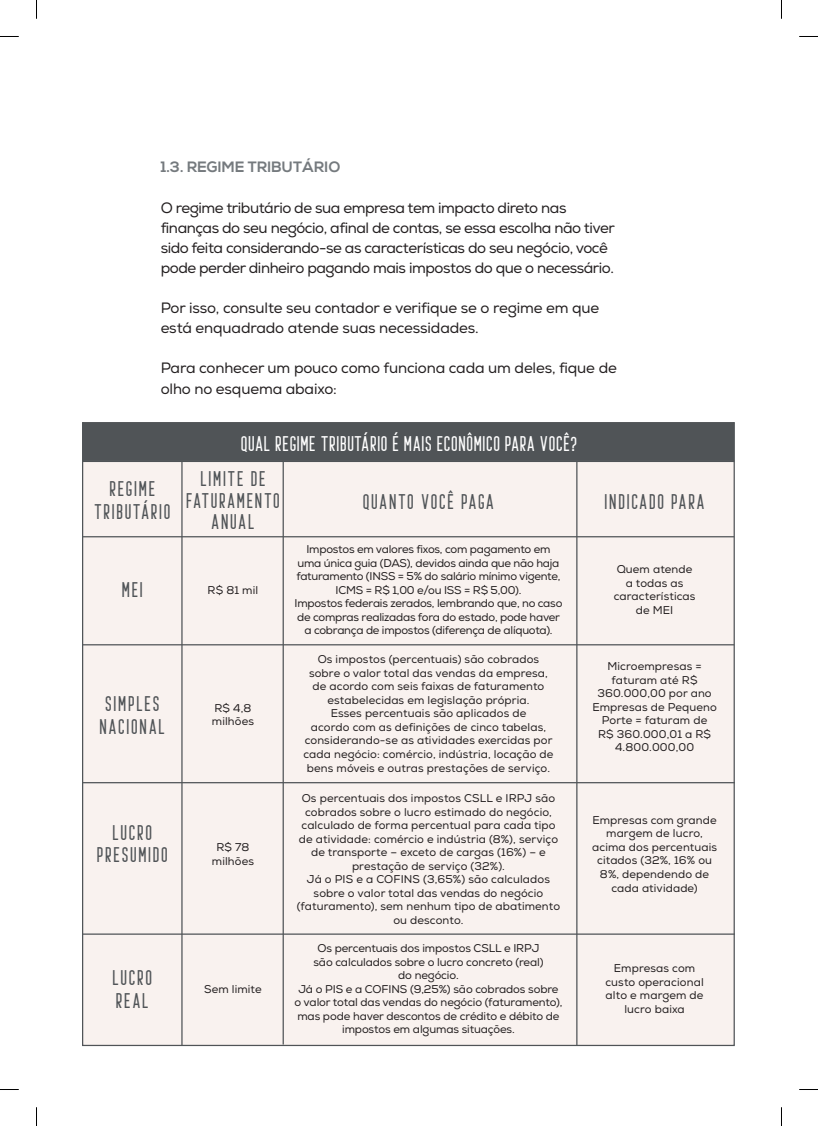
<style>
.page{position:relative;width:818px;height:1126px;background:#fff}
.page>*{position:absolute;margin:0;border:0;box-sizing:border-box;transform-origin:0 0}
.t1{font:21.25px/22.5px "Prestage";letter-spacing:.05em;color:#505457;text-align:center}
.t2{font:21.25px "Prestage";color:#fff}
.t3{font:15px/20px "Nexa";letter-spacing:-.03em;color:#231f20}
.t4{font:15px/20px "Nexa";letter-spacing:-.01em;color:#231f20}
.t5{font:700 15px "Nexa";letter-spacing:.01em;color:#757a7e}
.t6{font:11.25px/13.5px "Nexa";letter-spacing:.01em;color:#231f20;text-align:center}
.t7{font:11.25px/13.5px "Nexa";letter-spacing:-.02em;color:#231f20;text-align:center}
.t8{font:11.25px/13.5px "Nexa";letter-spacing:-.01em;color:#231f20;text-align:center}
</style>
<div class="page">
<div style="left:82px;top:461px;width:652px;height:584px;background:#f9f2ef;border:1px solid #505457"></div>
<div style="left:82px;top:422px;width:652px;height:39px;background:#505457"></div>
<hr style="left:82px;top:536px;width:651px;height:1px;background:#505457">
<hr style="left:82px;top:644px;width:651px;height:1px;background:#505457">
<hr style="left:181px;top:461px;width:1px;height:584px;background:#505457">
<hr style="left:282px;top:461px;width:2px;height:583px;background:#505457">
<hr style="left:576px;top:461px;width:1px;height:584px;background:#505457">
<hr style="left:83px;top:782px;width:651px;height:1px;background:#505457">
<hr style="left:83px;top:933px;width:651px;height:1px;background:#505457">
<svg style="left:0;top:36px;width:19px;height:1px"></svg>
<svg style="left:799px;top:36px;width:18px;height:1px"></svg>
<svg style="left:0;top:1089px;width:19px;height:1px"></svg>
<svg style="left:799px;top:1089px;width:18px;height:1px"></svg>
<svg style="left:36px;top:0;width:1px;height:19px"></svg>
<svg style="left:36px;top:1107px;width:1px;height:18px"></svg>
<h2 class="t5" style="left:160px;top:158px;width:181px">1.3. REGIME TRIBUTÁRIO</h2>
<p class="t3" style="left:160px;top:198px;width:455px">O regime tributário de sua empresa tem impacto direto nas finanças do seu negócio, afinal de contas, se essa escolha não tiver sido feita considerando-se as características do seu negócio, você pode perder dinheiro pagando mais impostos do que o necessário.</p>
<h2 class="t4" style="left:160px;top:298px;width:440px">Por isso, consulte seu contador e verifique se o regime em que está enquadrado atende suas necessidades.</h2>
<h2 class="t4" style="left:160px;top:357px;width:457px;line-height:21.2px">Para conhecer um pouco como funciona cada um deles, fique de olho no esquema abaixo:</h2>
<h1 class="t1" style="left:94px;top:476px;width:79px">REGIME<br>TRIBUTÁRIO</h1>
<h1 class="t1" style="left:121px;top:577px;width:23px">MEI</h1>
<h1 class="t1" style="left:99px;top:691px;width:68px;text-align:left">SIMPLES<br>NACIONAL</h1>
<h1 class="t1" style="left:96px;top:820px;width:73px">LUCRO<br>PRESUMIDO</h1>
<h1 class="t1" style="left:112px;top:965px;width:42px;text-align:left">LUCRO<br>REAL</h1>
<h1 class="t2" style="left:240px;top:431px;width:338px">QUAL REGIME TRIBUTÁRIO É MAIS ECONÔMICO PARA VOCÊ?</h1>
<h1 class="t1" style="left:185px;top:467px;width:96px;line-height:21.2px">LIMITE DE<br>FATURAMENTO<br>ANUAL</h1>
<h1 class="t1" style="left:362px;top:489px;width:133px">QUANTO VOCÊ PAGA</h1>
<p class="t6" style="left:207px;top:583px;width:52px">R$ 81 mil</p>
<p class="t6" style="left:212px;top:701px;width:44px;text-align:left">R$ 4,8 milhões</p>
<p class="t6" style="left:212px;top:840px;width:44px">R$ 78 milhões</p>
<p class="t6" style="left:204px;top:982px;width:59px">Sem limite</p>
<p class="t7" style="left:294px;top:542px;width:269px">Impostos em valores fixos, com pagamento em uma única guia (DAS), devidos ainda que não haja faturamento (INSS = 5% do salário mínimo vigente, ICMS = R$ 1,00 e/ou ISS = R$ 5,00).<br>Impostos federais zerados, lembrando que, no caso de compras realizadas fora do estado, pode haver a cobrança de impostos (diferença de alíquota).</p>
<p class="t6" style="left:303px;top:653px;width:251px">Os impostos (percentuais) são cobrados sobre o valor total das vendas da empresa, de acordo com seis faixas de faturamento estabelecidas em legislação própria.<br>Esses percentuais são aplicados de<br>acordo com as definições de cinco tabelas, considerando-se as atividades exercidas por cada negócio: comércio, indústria, locação de bens móveis e outras prestações de serviço.</p>
<p class="t6" style="left:297px;top:791px;width:264px">Os percentuais dos impostos CSLL e IRPJ são cobrados sobre o lucro estimado do negócio, calculado de forma percentual para cada tipo de atividade: comércio e indústria (8%), serviço de transporte – exceto de cargas (16%) – e prestação de serviço (32%).<br>Já o PIS e a COFINS (3,65%) são calculados sobre o valor total das vendas do negócio (faturamento), sem nenhum tipo de abatimento ou desconto.</p>
<p class="t8" style="left:294px;top:941px;width:269px">Os percentuais dos impostos CSLL e IRPJ<br>são calculados sobre o lucro concreto (real)<br>do negócio.<br>Já o PIS e a COFINS (9,25%) são cobrados sobre o valor total das vendas do negócio (faturamento), mas pode haver descontos de crédito e débito de impostos em algumas situações.</p>
<h1 class="t1" style="left:604px;top:489px;width:102px">INDICADO PARA</h1>
<p class="t6" style="left:613px;top:563px;width:83px">Quem atende a todas as características de MEI</p>
<p class="t6" style="left:592px;top:659px;width:126px">Microempresas = faturam até R$<br>360.000,00 por ano<br>Empresas de Pequeno<br>Porte = faturam de<br>R$ 360.000,01 a R$<br>4.800.000,00</p>
<p class="t6" style="left:591px;top:813px;width:126px">Empresas com grande margem de lucro, acima dos percentuais citados (32%, 16% ou<br>8%, dependendo de cada atividade)</p>
<p class="t6" style="left:605px;top:961px;width:100px">Empresas com custo operacional alto e margem de lucro baixa</p>
</div>
